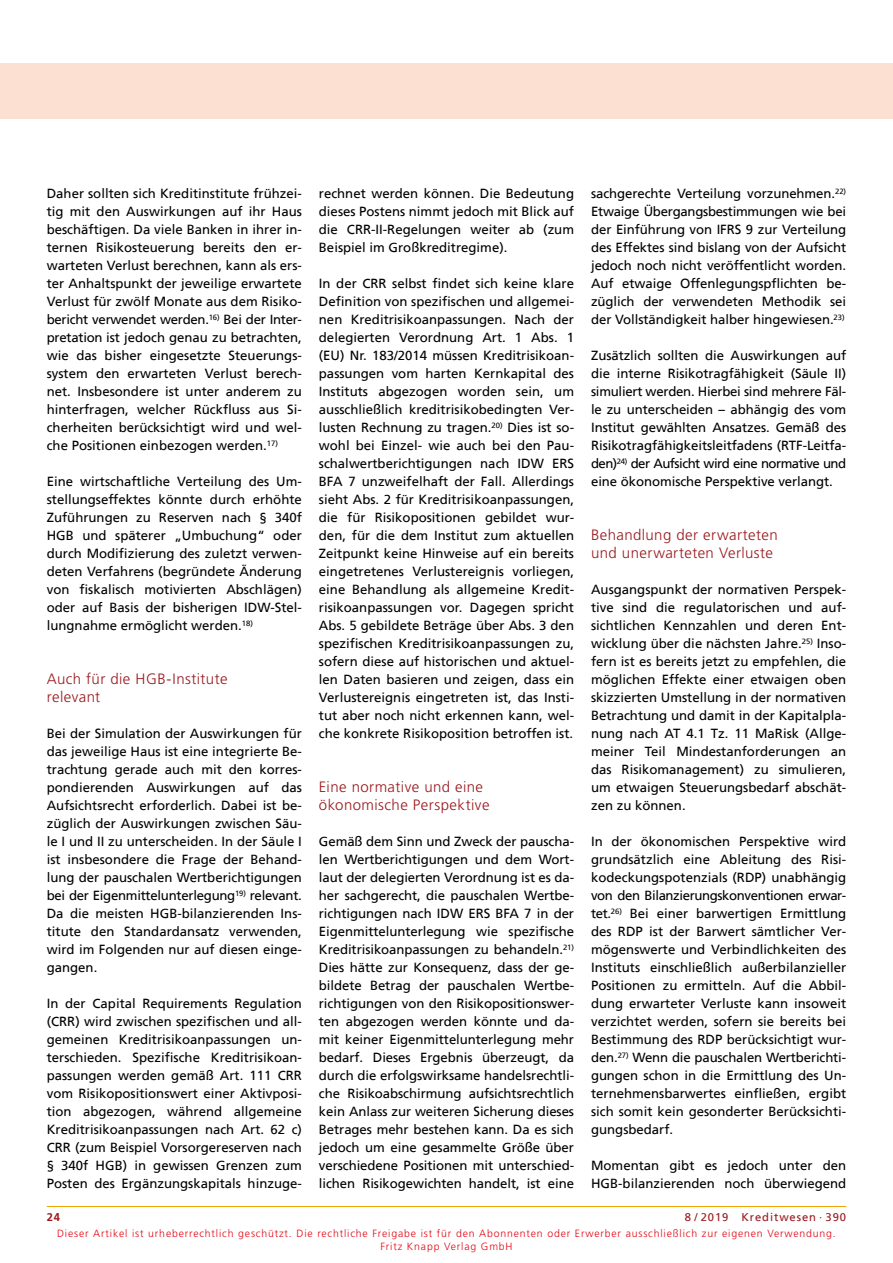
<style>
.page{position:relative;width:893px;height:1263px;background:#fff}
.page>*{position:absolute;margin:0;border:0;box-sizing:border-box;transform-origin:0 0}
.t1{font:300 15px/18px "Frutiger";letter-spacing:.03em;color:#9a191e}
.t2{font:13.2px/18px "Frutiger";color:#000;text-align:justify}
.t3{font:11.25px "Frutiger";letter-spacing:.08em;color:#9a191e}
.t4{font:700 11.25px "Frutiger";color:#9a191e}
.t5{font:300 10.5px/13.5px "Frutiger";letter-spacing:.08em;color:#e30613;text-align:center}
</style>
<div class="page">
<hr style="left:47px;top:1206px;width:799px;height:1px;background:#f0a400">
<div style="left:0;top:64px;width:893px;height:55px;background:#fce0d1"></div>
<p class="t2" style="left:47px;top:185px;width:257px">Daher sollten sich Kreditinstitute frühzei&shy;tig mit den Auswirkungen auf ihr Haus beschäftigen. Da viele Banken in ihrer in&shy;ternen Risikosteuerung bereits den er&shy;warteten Verlust berechnen, kann als ers&shy;ter Anhaltspunkt der jeweilige erwartete Verlust für zwölf Monate aus dem Risiko&shy;bericht verwendet werden.<sup>16)</sup> Bei der Inter&shy;pretation ist jedoch genau zu betrachten, wie das bisher eingesetzte Steuerungs&shy;system den erwarteten Verlust berech&shy;net. Insbesondere ist unter anderem zu hinterfragen, welcher Rückfluss aus Si&shy;cherheiten berücksichtigt wird und wel&shy;che Positionen einbezogen werden.<sup>17)</sup></p>
<p class="t2" style="left:47px;top:473px;width:257px">Eine wirtschaftliche Verteilung des Um&shy;stellungseffektes könnte durch erhöhte Zuführungen zu Reserven nach § 340f HGB und späterer „Umbuchung“ oder durch Modifizierung des zuletzt verwen&shy;deten Verfahrens (begründete Änderung von fiskalisch motivierten Abschlägen) oder auf Basis der bisherigen IDW-Stel&shy;lungnahme ermöglicht werden.<sup>18)</sup></p>
<p class="t1" style="left:47px;top:670px;width:182px">Auch für die HGB-Institute relevant</p>
<p class="t2" style="left:47px;top:725px;width:257px">Bei der Simulation der Auswirkungen für das jeweilige Haus ist eine integrierte Be&shy;trachtung gerade auch mit den korres&shy;pondierenden Auswirkungen auf das Aufsichtsrecht erforderlich. Dabei ist be&shy;züglich der Auswirkungen zwischen Säu&shy;le I und II zu unterscheiden. In der Säule I ist insbesondere die Frage der Behand&shy;lung der pauschalen Wertberichtigungen bei der Eigenmittelunterlegung<sup>19)</sup> relevant.<br>Da die meisten HGB-bilanzierenden Ins&shy;titute den Standardansatz verwenden, wird im Folgenden nur auf diesen einge&shy;gangen.</p>
<p class="t2" style="left:47px;top:995px;width:257px">In der Capital Requirements Regulation (CRR) wird zwischen spezifischen und all&shy;gemeinen Kreditrisikoanpassungen un&shy;terschieden. Spezifische Kreditrisikoan&shy;passungen werden gemäß Art. 111 CRR vom Risikopositionswert einer Aktivposi&shy;tion abgezogen, während allgemeine Kreditrisikoanpassungen nach Art. 62 c)<br>CRR (zum Beispiel Vorsorgereserven nach § 340f HGB) in gewissen Grenzen zum Posten des Ergänzungskapitals hinzuge-</p>
<p class="t2" style="left:319px;top:185px;width:257px">rechnet werden können. Die Bedeutung dieses Postens nimmt jedoch mit Blick auf die CRR-II-Regelungen weiter ab (zum Beispiel im Großkreditregime).</p>
<p class="t2" style="left:319px;top:275px;width:257px">In der CRR selbst findet sich keine klare Definition von spezifischen und allgemei&shy;nen Kreditrisikoanpassungen. Nach der delegierten Verordnung Art. 1 Abs. 1 (EU) Nr. 183/2014 müssen Kreditrisikoan&shy;passungen vom harten Kernkapital des Instituts abgezogen worden sein, um ausschließlich kreditrisikobedingten Ver&shy;lusten Rechnung zu tragen.<sup>20)</sup> Dies ist so&shy;wohl bei Einzel- wie auch bei den Pau&shy;schalwertberichtigungen nach IDW ERS BFA 7 unzweifelhaft der Fall. Allerdings sieht Abs. 2 für Kreditrisikoanpassungen, die für Risikopositionen gebildet wur&shy;den, für die dem Institut zum aktuellen Zeitpunkt keine Hinweise auf ein bereits eingetretenes Verlustereignis vorliegen, eine Behandlung als allgemeine Kredit&shy;risikoanpassungen vor. Dagegen spricht Abs. 5 gebildete Beträge über Abs. 3 den spezifischen Kreditrisikoanpassungen zu, sofern diese auf historischen und aktuel&shy;len Daten basieren und zeigen, dass ein Verlustereignis eingetreten ist, das Insti&shy;tut aber noch nicht erkennen kann, wel&shy;che konkrete Risikoposition betroffen ist.</p>
<p class="t1" style="left:319px;top:778px;width:172px">Eine normative und eine ökonomische Perspektive</p>
<p class="t2" style="left:319px;top:833px;width:257px">Gemäß dem Sinn und Zweck der pauscha&shy;len Wertberichtigungen und dem Wort&shy;laut der delegierten Verordnung ist es da&shy;her sachgerecht, die pauschalen Wertbe&shy;richtigungen nach IDW ERS BFA 7 in der Eigenmittelunterlegung wie spezifische Kreditrisikoanpassungen zu behandeln.<sup>21)<br></sup>Dies hätte zur Konsequenz, dass der ge&shy;bildete Betrag der pauschalen Wertbe&shy;richtigungen von den Risikopositionswer&shy;ten abgezogen werden könnte und da&shy;mit keiner Eigenmittelunterlegung mehr bedarf. Dieses Ergebnis überzeugt, da durch die erfolgswirksame handelsrechtli&shy;che Risikoabschirmung aufsichtsrechtlich kein Anlass zur weiteren Sicherung dieses Betrages mehr bestehen kann. Da es sich jedoch um eine gesammelte Größe über verschiedene Positionen mit unterschied&shy;lichen Risikogewichten handelt, ist eine</p>
<p class="t2" style="left:591px;top:185px;width:257px">sachgerechte Verteilung vorzunehmen.<sup>22)<br></sup>Etwaige Übergangsbestimmungen wie bei der Einführung von IFRS 9 zur Verteilung des Effektes sind bislang von der Aufsicht jedoch noch nicht veröffentlicht worden.<br>Auf etwaige Offenlegungspflichten be&shy;züglich der verwendeten Methodik sei der Vollständigkeit halber hingewiesen.<sup>23)</sup></p>
<p class="t2" style="left:591px;top:347px;width:257px">Zusätzlich sollten die Auswirkungen auf die interne Risikotragfähigkeit (Säule II) simuliert werden. Hierbei sind mehrere Fäl&shy;le zu unterscheiden – abhängig des vom Institut gewählten Ansatzes. Gemäß des Risikotragfähigkeitsleitfadens (RTF-Leitfa&shy;den)<sup>24)</sup> der Aufsicht wird eine normative und eine ökonomische Perspektive verlangt.</p>
<p class="t1" style="left:591px;top:526px;width:188px">Behandlung der erwarteten und unerwarteten Verluste</p>
<p class="t2" style="left:591px;top:581px;width:257px">Ausgangspunkt der normativen Perspek&shy;tive sind die regulatorischen und auf&shy;sichtlichen Kennzahlen und deren Ent&shy;wicklung über die nächsten Jahre.<sup>25)</sup> Inso&shy;fern ist es bereits jetzt zu empfehlen, die möglichen Effekte einer etwaigen oben skizzierten Umstellung in der normativen Betrachtung und damit in der Kapitalpla&shy;nung nach AT 4.1 Tz. 11 MaRisk (Allge&shy;meiner Teil Mindestanforderungen an das Risikomanagement) zu simulieren, um etwaigen Steuerungsbedarf abschät&shy;zen zu können.</p>
<p class="t2" style="left:591px;top:833px;width:257px">In der ökonomischen Perspektive wird grundsätzlich eine Ableitung des Risi&shy;kodeckungspotenzials (RDP) unabhängig von den Bilanzierungskonventionen erwar&shy;tet.<sup>26)</sup> Bei einer barwertigen Ermittlung des RDP ist der Barwert sämtlicher Ver&shy;mögenswerte und Verbindlichkeiten des Instituts einschließlich außerbilanzieller Positionen zu ermitteln. Auf die Abbil&shy;dung erwarteter Verluste kann insoweit verzichtet werden, sofern sie bereits bei Bestimmung des RDP berücksichtigt wur&shy;den.<sup>27)</sup> Wenn die pauschalen Wertberichti&shy;gungen schon in die Ermittlung des Un&shy;ternehmensbarwertes einfließen, ergibt sich somit kein gesonderter Berücksichti&shy;gungsbedarf.</p>
<p class="t2" style="left:591px;top:1157px;width:257px">Momentan gibt es jedoch unter den<br>HGB-bilanzierenden noch überwiegend</p>
<p class="t4" style="left:47px;top:1211px;width:15px">24</p>
<p class="t3" style="left:685px;top:1211px;width:163px">8 / 2019 Kreditwesen · 390</p>
<p class="t5" style="left:57px;top:1226px;width:780px">Dieser Artikel ist urheberrechtlich geschützt. Die rechtliche Freigabe ist für den Abonnenten oder Erwerber ausschließlich zur eigenen Verwendung.<br>Fritz Knapp Verlag GmbH</p>
</div>
